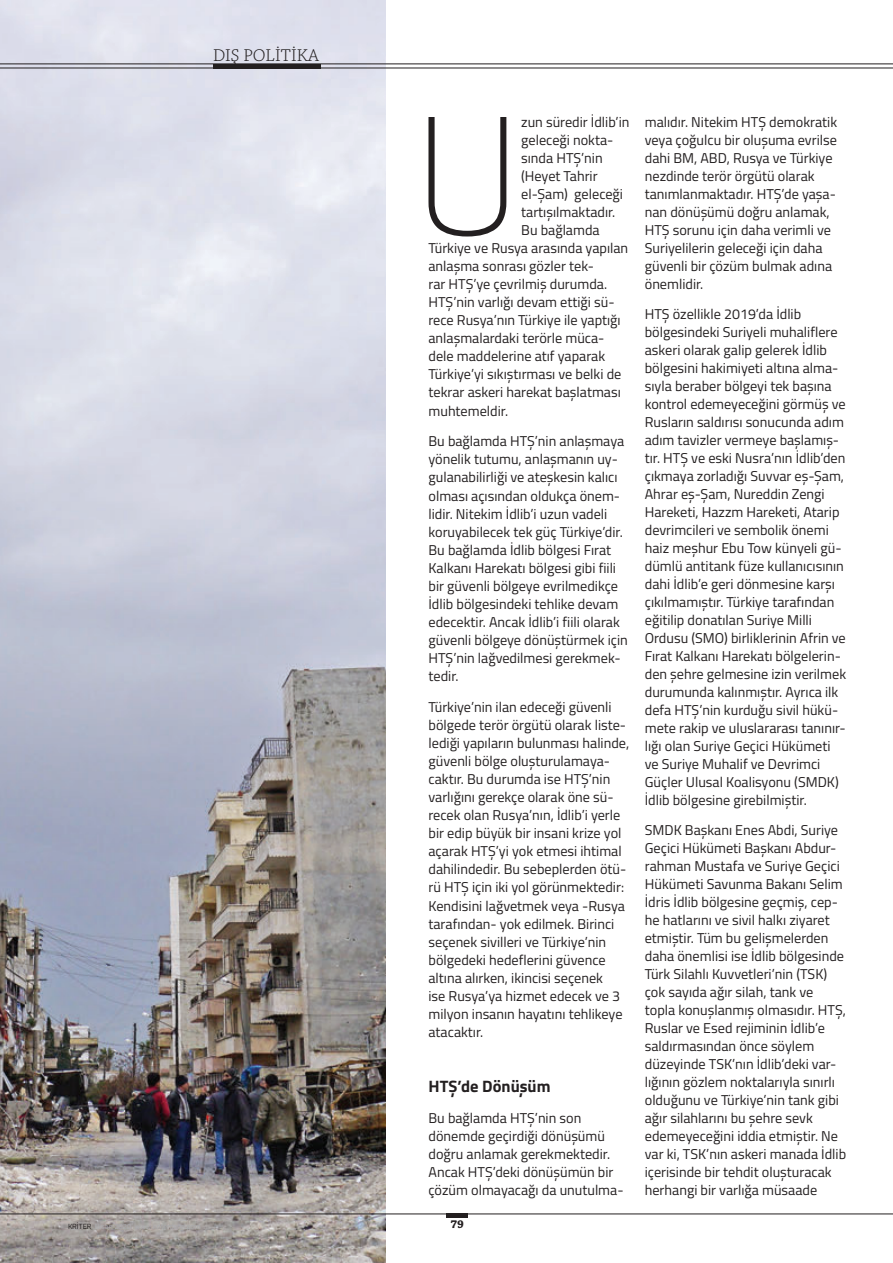
<style>
.page{position:relative;width:893px;height:1263px;background:#fff}
.page>*{position:absolute;margin:0;border:0;box-sizing:border-box;transform-origin:0 0}
.t1{font:100 168.6px "Titillium Web";color:#231f20}
.t2{font:300 18px "Chaparral Pro";letter-spacing:.01em;color:#231f20}
.t3{font:700 16.5px "Titillium Web";color:#231f20}
.t4{font:14.25px/18px "Titillium Web";color:#231f20}
.t5{font:700 12px "Chaparral Pro";color:#231f20}
</style>
<div class="page">
<img style="left:0;top:0;width:385px;height:1263px">
<hr style="left:446px;top:1214px;width:22px;height:4px;background:#231f20">
<hr style="left:0;top:1214px;width:893px;height:1px;background:#231f20">
<hr style="left:0;top:64px;width:893px;height:1px;background:#231f20">
<hr style="left:0;top:68px;width:893px;height:1px;background:#231f20">
<hr style="left:213px;top:64px;width:108px;height:4px;background:#231f20">
<p class="t2" style="left:213px;top:45px;width:107px">DIŞ POLİTİKA</p>
<h1 class="t1" style="left:414px;top:56px;width:109px">U</h1>
<p class="t4" style="left:521px;top:112px;width:110px">zun süredir İdlib’in</p>
<p class="t4" style="left:521px;top:130px;width:94px">geleceği nokta-</p>
<p class="t4" style="left:521px;top:148px;width:83px">sında HTŞ’nin</p>
<p class="t4" style="left:521px;top:166px;width:78px">(Heyet Tahrir</p>
<p class="t4" style="left:521px;top:184px;width:103px">el-Şam) geleceği</p>
<p class="t4" style="left:521px;top:202px;width:96px">tartışılmaktadır.</p>
<p class="t4" style="left:521px;top:220px;width:80px">Bu bağlamda</p>
<p class="t4" style="left:428px;top:238px;width:201px">Türkiye ve Rusya arasında yapılan</p>
<p class="t4" style="left:428px;top:256px;width:167px">anlaşma sonrası gözler tek-</p>
<p class="t4" style="left:428px;top:274px;width:180px">rar HTŞ’ye çevrilmiş durumda.</p>
<p class="t4" style="left:428px;top:292px;width:188px">HTŞ’nin varlığı devam ettiği sü-</p>
<p class="t4" style="left:428px;top:311px;width:194px">rece Rusya’nın Türkiye ile yaptığı</p>
<p class="t4" style="left:428px;top:329px;width:177px">anlaşmalardaki terörle müca-</p>
<p class="t4" style="left:428px;top:347px;width:178px">dele maddelerine atıf yaparak</p>
<p class="t4" style="left:428px;top:365px;width:194px">Türkiye’yi sıkıştırması ve belki de</p>
<p class="t4" style="left:428px;top:383px;width:194px">tekrar askeri harekat başlatması</p>
<p class="t4" style="left:428px;top:401px;width:81px">muhtemeldir.</p>
<p class="t4" style="left:428px;top:432px;width:201px">Bu bağlamda HTŞ’nin anlaşmaya yönelik tutumu, anlaşmanın uy&shy;gulanabilirliği ve ateşkesin kalıcı olması açısından oldukça önem&shy;lidir. Nitekim İdlib’i uzun vadeli koruyabilecek tek güç Türkiye’dir.<br>Bu bağlamda İdlib bölgesi Fırat<br>Kalkanı Harekatı bölgesi gibi fiili bir güvenli bölgeye evrilmedikçe<br>İdlib bölgesindeki tehlike devam edecektir. Ancak İdlib’i fiili olarak güvenli bölgeye dönüştürmek için<br>HTŞ’nin lağvedilmesi gerekmek&shy;tedir.</p>
<p class="t4" style="left:428px;top:697px;width:202px">Türkiye’nin ilan edeceği güvenli bölgede terör örgütü olarak liste&shy;lediği yapıların bulunması halinde, güvenli bölge oluşturulamaya&shy;caktır. Bu durumda ise HTŞ’nin varlığını gerekçe olarak öne sü&shy;recek olan Rusya’nın, İdlib’i yerle bir edip büyük bir insani krize yol açarak HTŞ’yi yok etmesi ihtimal dahilindedir. Bu sebeplerden ötü&shy;rü HTŞ için iki yol görünmektedir:<br>Kendisini lağvetmek veya -Rusya tarafından- yok edilmek. Birinci seçenek sivilleri ve Türkiye’nin bölgedeki hedeflerini güvence altına alırken, ikincisi seçenek<br>ise Rusya’ya hizmet edecek ve 3 milyon insanın hayatını tehlikeye atacaktır.</p>
<p class="t3" style="left:428px;top:1073px;width:124px">HTŞ’de Dönüşüm</p>
<p class="t4" style="left:428px;top:1108px;width:197px">Bu bağlamda HTŞ’nin son dönemde geçirdiği dönüşümü doğru anlamak gerekmektedir.<br>Ancak HTŞ’deki dönüşümün bir çözüm olmayacağı da unutulma-</p>
<p class="t5" style="left:450px;top:1217px;width:15px">79</p>
<p class="t4" style="left:645px;top:112px;width:194px">malıdır. Nitekim HTŞ demokratik veya çoğulcu bir oluşuma evrilse dahi BM, ABD, Rusya ve Türkiye nezdinde terör örgütü olarak tanımlanmaktadır. HTŞ’de yaşa&shy;nan dönüşümü doğru anlamak,<br>HTŞ sorunu için daha verimli ve<br>Suriyelilerin geleceği için daha güvenli bir çözüm bulmak adına önemlidir.</p>
<p class="t4" style="left:645px;top:305px;width:203px">HTŞ özellikle 2019’da İdlib bölgesindeki Suriyeli muhaliflere askeri olarak galip gelerek İdlib bölgesini hakimiyeti altına alma&shy;sıyla beraber bölgeyi tek başına kontrol edemeyeceğini görmüş ve Rusların saldırısı sonucunda adım adım tavizler vermeye başlamış&shy;tır. HTŞ ve eski Nusra’nın İdlib’den çıkmaya zorladığı Suvvar eş-Şam, Ahrar eş-Şam, Nureddin Zengi Hareketi, Hazzm Hareketi, Atarip devrimcileri ve sembolik önemi haiz meşhur Ebu Tow künyeli gü&shy;dümlü antitank füze kullanıcısının dahi İdlib’e geri dönmesine karşı çıkılmamıştır. Türkiye tarafından eğitilip donatılan Suriye Milli Ordusu (SMO) birliklerinin Afrin ve Fırat Kalkanı Harekatı bölgelerin&shy;den şehre gelmesine izin verilmek durumunda kalınmıştır. Ayrıca ilk defa HTŞ’nin kurduğu sivil hükü&shy;mete rakip ve uluslararası tanınır&shy;lığı olan Suriye Geçici Hükümeti ve Suriye Muhalif ve Devrimci Güçler Ulusal Koalisyonu (SMDK)<br>İdlib bölgesine girebilmiştir.</p>
<p class="t4" style="left:645px;top:821px;width:203px">SMDK Başkanı Enes Abdi, Suriye Geçici Hükümeti Başkanı Abdur&shy;rahman Mustafa ve Suriye Geçici Hükümeti Savunma Bakanı Selim İdris İdlib bölgesine geçmiş, cep&shy;he hatlarını ve sivil halkı ziyaret etmiştir. Tüm bu gelişmelerden daha önemlisi ise İdlib bölgesinde Türk Silahlı Kuvvetleri’nin (TSK) çok sayıda ağır silah, tank ve topla konuşlanmış olmasıdır. HTŞ, Ruslar ve Esed rejiminin İdlib’e saldırmasından önce söylem düzeyinde TSK’nın İdlib’deki var&shy;lığının gözlem noktalarıyla sınırlı olduğunu ve Türkiye’nin tank gibi ağır silahlarını bu şehre sevk edemeyeceğini iddia etmiştir. Ne var ki, TSK’nın askeri manada İdlib içerisinde bir tehdit oluşturacak herhangi bir varlığa müsaade</p>
</div>
